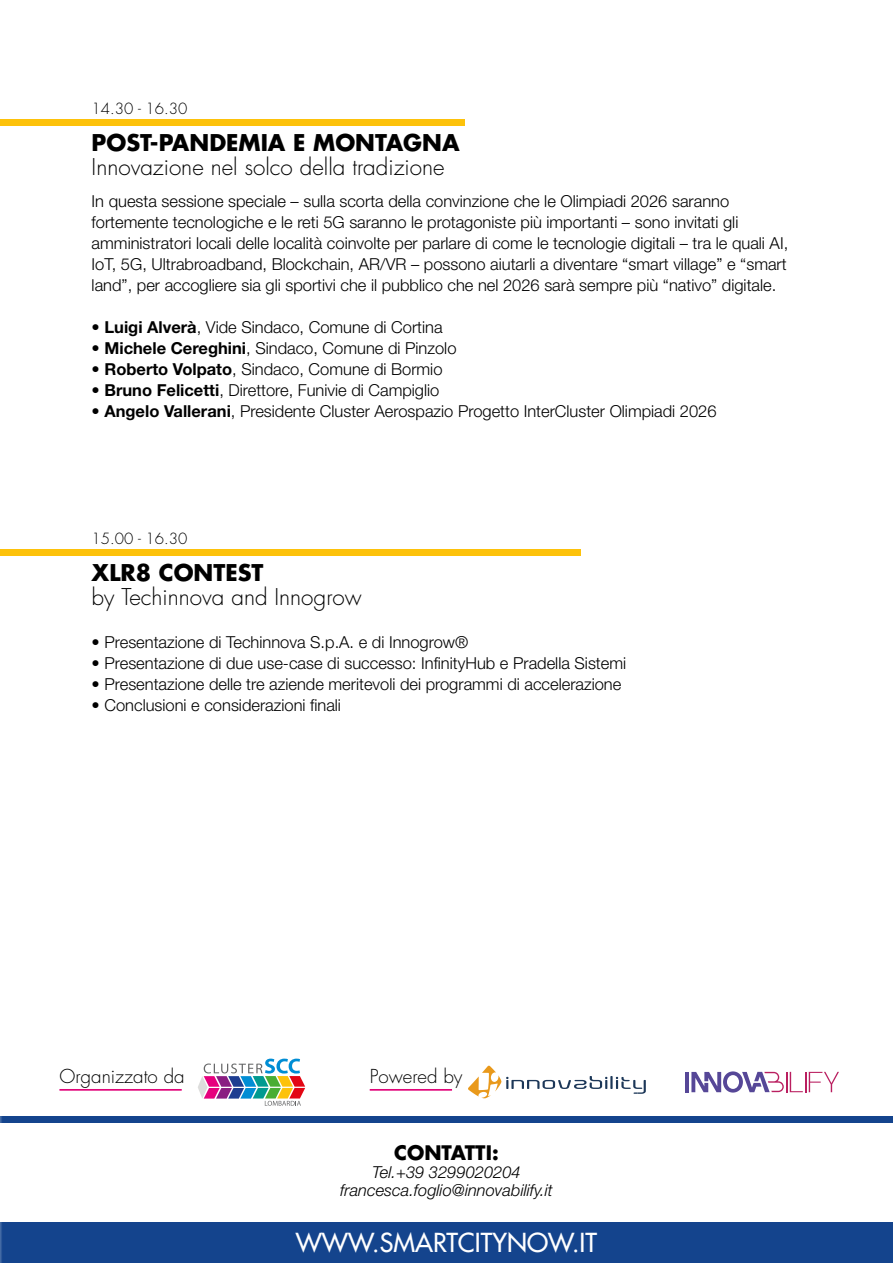
<style>
.page{position:relative;width:893px;height:1263px;background:#fff}
.page>*{position:absolute;margin:0;border:0;box-sizing:border-box;transform-origin:0 0}
.t1{font:25.5px "Futura";color:#fff}
.t2{font:300 22.5px "Futura";color:#000}
.t3{font:700 22.5px "Futura";color:#000}
.t4{font:700 19.5px "Futura";color:#000}
.t5{font:300 18.75px "Futura";color:#000}
.t6{font:300 16.5px/21px "Helvetica Neue";color:#000}
.t7{font:italic 300 16.5px/18px "Helvetica Neue";color:#000;text-align:center}
.t8{font:300 15px "Futura";color:#000}
.s1{font-weight:700}
</style>
<div class="page">
<div style="left:0;top:120px;width:464px;height:6px;background:#fdc20b"></div>
<div style="left:0;top:550px;width:581px;height:6px;background:#fdc20b"></div>
<div style="left:0;top:1222px;width:893px;height:41px;background:#14448d"></div>
<div style="left:0;top:1116px;width:893px;height:6px;background:#14448d"></div>
<hr style="left:59px;top:1089px;width:123px;height:2px;background:#e2047a">
<hr style="left:370px;top:1089px;width:82px;height:2px;background:#e2047a">
<svg style="left:198px;top:1058px;width:107px;height:48px"></svg>
<svg style="left:468px;top:1065px;width:178px;height:33px"></svg>
<hr style="left:685px;top:1072px;width:4px;height:20px;background:#564797">
<svg style="left:691px;top:1071px;width:148px;height:21px"></svg>
<p class="t8" style="left:92px;top:99px;width:97px">14.30 - 16.30</p>
<h2 class="t3" style="left:92px;top:127px;width:369px">POST-PANDEMIA E MONTAGNA</h2>
<h2 class="t2" style="left:92px;top:153px;width:354px">Innovazione nel solco della tradizione</h2>
<p class="t6" style="left:92px;top:191px;width:698px">In questa sessione speciale – sulla scorta della convinzione che le Olimpiadi 2026 saranno fortemente tecnologiche e le reti 5G saranno le protagoniste più importanti – sono invitati gli amministratori locali delle località coinvolte per parlare di come le tecnologie digitali – tra le quali AI, IoT, 5G, Ultrabroadband, Blockchain, AR/VR – possono aiutarli a diventare “smart village” e “smart land”, per accogliere sia gli sportivi che il pubblico che nel 2026 sarà sempre più “nativo” digitale.</p>
<p class="t6" style="left:92px;top:317px;width:352px">• <span class="s1">Luigi Alverà</span>, Vide Sindaco, Comune di Cortina</p>
<p class="t6" style="left:92px;top:338px;width:366px">• <span class="s1">Michele Cereghini</span>, Sindaco, Comune di Pinzolo</p>
<p class="t6" style="left:92px;top:359px;width:352px">• <span class="s1">Roberto Volpato</span>, Sindaco, Comune di Bormio</p>
<p class="t6" style="left:92px;top:380px;width:349px">• <span class="s1">Bruno Felicetti</span>, Direttore, Funivie di Campiglio</p>
<p class="t6" style="left:92px;top:401px;width:626px">• <span class="s1">Angelo Vallerani</span>, Presidente Cluster Aerospazio Progetto InterCluster Olimpiadi 2026</p>
<p class="t8" style="left:92px;top:529px;width:97px">15.00 - 16.30</p>
<h2 class="t3" style="left:92px;top:557px;width:173px">XLR8 CONTEST</h2>
<h2 class="t2" style="left:92px;top:583px;width:272px">by Techinnova and Innogrow</h2>
<p class="t6" style="left:92px;top:631px;width:378px">• Presentazione di Techinnova S.p.A. e di Innogrow®</p>
<p class="t6" style="left:92px;top:652px;width:536px">• Presentazione di due use-case di successo: InfinityHub e Pradella Sistemi</p>
<p class="t6" style="left:92px;top:673px;width:531px">• Presentazione delle tre aziende meritevoli dei programmi di accelerazione</p>
<p class="t6" style="left:92px;top:694px;width:251px">• Conclusioni e considerazioni finali</p>
<p class="t5" style="left:59px;top:1065px;width:127px">Organizzato da</p>
<p class="t5" style="left:370px;top:1065px;width:94px">Powered by</p>
<p class="t4" style="left:394px;top:1140px;width:106px">CONTATTI:</p>
<p class="t7" style="left:340px;top:1163px;width:214px">Tel.+39 3299020204 francesca.foglio@innovabilify.it</p>
<h1 class="t1" style="left:296px;top:1226px;width:303px">WWW.SMARTCITYNOW.IT</h1>
</div>
